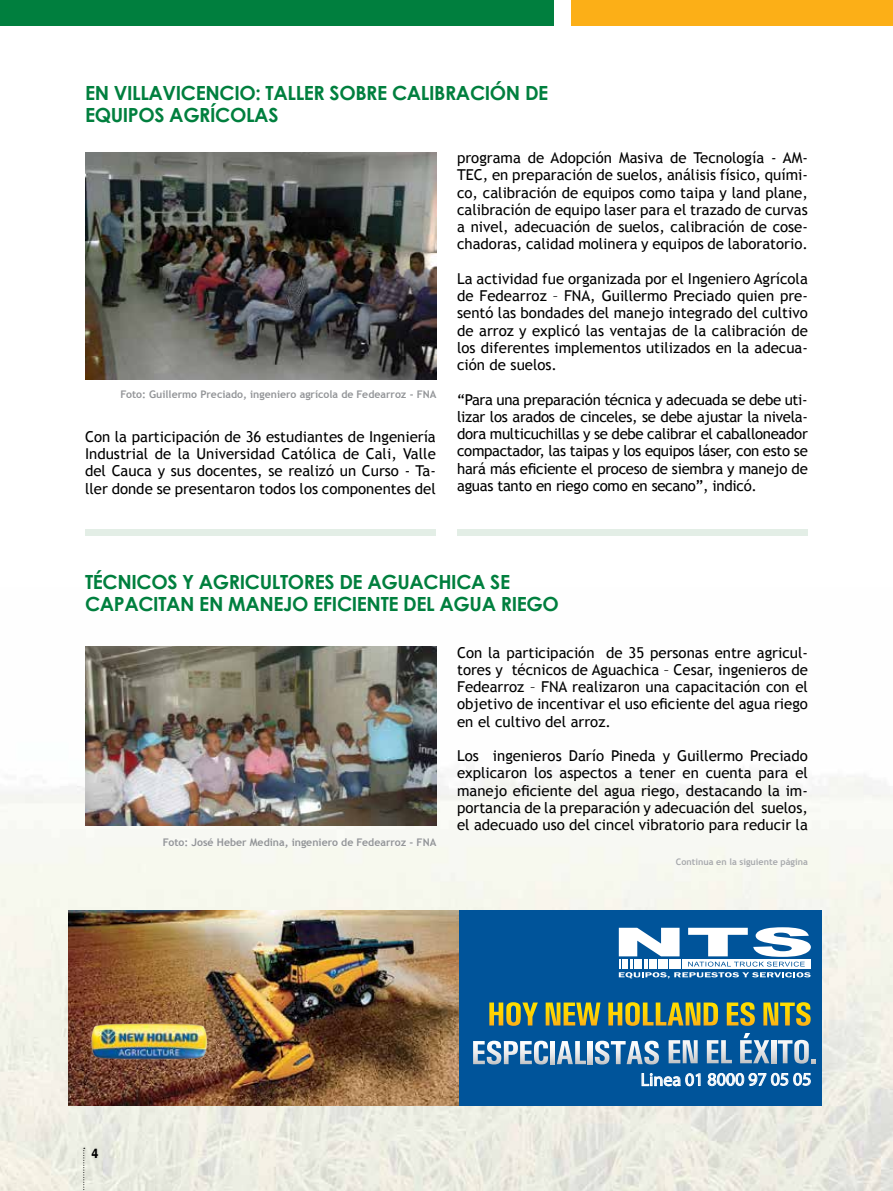
<style>
.page{position:relative;width:893px;height:1191px;background:#fff}
.page>*{position:absolute;margin:0;border:0;box-sizing:border-box;transform-origin:0 0}
.t1{font:700 19.5px "Century Gothic";letter-spacing:-.02em;color:#007f3e}
.t2{font:18px "Myriad Pro";letter-spacing:-.005em;color:#fff}
.t3{font:15px/17.2px "Trebuchet MS";color:#000;text-align:justify}
.t4{font:600 condensed 13.5px "Franklin Gothic";color:#000}
.t5{font:700 10.5px "Trebuchet MS";color:#939598}
.t6{font:700 9px "Trebuchet MS";color:#a7a9ac}
</style>
<div class="page">
<img style="left:0;top:646px;width:893px;height:545px">
<svg style="left:83px;top:1147px;width:2px;height:44px"></svg>
<div style="left:0;top:0;width:554px;height:26px;background:#007f3e"></div>
<div style="left:572px;top:0;width:321px;height:26px;background:#fcaf17"></div>
<img style="left:68px;top:910px;width:392px;height:196px">
<div style="left:460px;top:910px;width:362px;height:196px;background:#00549a"></div>
<svg style="left:473px;top:1040px;width:75px;height:24px"></svg>
<svg style="left:550px;top:1041px;width:5px;height:23px"></svg>
<svg style="left:557px;top:1041px;width:29px;height:23px"></svg>
<svg style="left:588px;top:1041px;width:4px;height:23px"></svg>
<svg style="left:595px;top:1040px;width:64px;height:24px"></svg>
<svg style="left:669px;top:1040px;width:29px;height:23px"></svg>
<svg style="left:707px;top:1040px;width:25px;height:23px"></svg>
<svg style="left:740px;top:1033px;width:29px;height:30px"></svg>
<svg style="left:771px;top:1040px;width:5px;height:23px"></svg>
<svg style="left:778px;top:1039px;width:37px;height:24px"></svg>
<svg style="left:489px;top:1002px;width:49px;height:23px"></svg>
<svg style="left:546px;top:1002px;width:54px;height:23px"></svg>
<svg style="left:608px;top:1002px;width:110px;height:23px"></svg>
<svg style="left:727px;top:1002px;width:28px;height:23px"></svg>
<svg style="left:763px;top:1002px;width:48px;height:23px"></svg>
<img style="left:90px;top:1021px;width:118px;height:39px">
<svg style="left:619px;top:927px;width:192px;height:51px"></svg>
<svg style="left:642px;top:1073px;width:58px;height:14px"></svg>
<svg style="left:708px;top:1073px;width:103px;height:13px"></svg>
<img style="left:85px;top:152px;width:351px;height:227px">
<div style="left:85px;top:529px;width:351px;height:7px;background:#e3eee6"></div>
<div style="left:457px;top:529px;width:351px;height:7px;background:#e3eee6"></div>
<img style="left:85px;top:646px;width:351px;height:179px">
<h1 class="t1" style="left:85px;top:78px;width:54px">EN VILLAVICENCIO</h1>
<h1 class="t1" style="left:255px;top:78px;width:30px">: TALLER</h1>
<h1 class="t1" style="left:330px;top:78px;width:13px">SOBRE</h1>
<h1 class="t1" style="left:392px;top:78px;width:12px">CALIBRACI</h1>
<h1 class="t1" style="left:490px;top:78px;width:47px">ÓN DE</h1>
<h1 class="t1" style="left:85px;top:100px;width:38px">EQUIPOS</h1>
<h1 class="t1" style="left:169px;top:100px;width:13px">AGRÍCOLAS</h1>
<p class="t5" style="left:120px;top:388px;width:317px">Foto: Guillermo Preciado, ingeniero agrícola de Fedearroz - FNA</p>
<p class="t3" style="left:85px;top:428px;width:352px">Con la participación de 36 estudiantes de Ingeniería Industrial de la Universidad Católica de Cali, Valle del Cauca y sus docentes, se realizó un Curso - Ta&shy;ller donde se presentaron todos los componentes del</p>
<p class="t3" style="left:457px;top:149px;width:352px">programa de Adopción Masiva de Tecnología - AM-TEC, en preparación de suelos, análisis físico, quími&shy;co, calibración de equipos como taipa y land plane, calibración de equipo laser para el trazado de curvas a nivel, adecuación de suelos, calibración de cose&shy;chadoras, calidad molinera y equipos de laboratorio.</p>
<p class="t3" style="left:457px;top:270px;width:352px">La actividad fue organizada por el Ingeniero Agrícola de Fedearroz – FNA, Guillermo Preciado quien pre&shy;sentó las bondades del manejo integrado del cultivo de arroz y explicó las ventajas de la calibración de los diferentes implementos utilizados en la adecua&shy;ción de suelos.</p>
<p class="t3" style="left:457px;top:391px;width:352px">“Para una preparación técnica y adecuada se debe uti&shy;lizar los arados de cinceles, se debe ajustar la nivela&shy;dora multicuchillas y se debe calibrar el caballoneador compactador, las taipas y los equipos láser, con esto se hará más eficiente el proceso de siembra y manejo de aguas tanto en riego como en secano”, indicó.</p>
<h1 class="t1" style="left:85px;top:567px;width:31px">TÉCNICOS</h1>
<h1 class="t1" style="left:182px;top:567px;width:29px">Y AGRICULTORES</h1>
<h1 class="t1" style="left:339px;top:567px;width:58px">DE AGUAC</h1>
<h1 class="t1" style="left:438px;top:567px;width:25px">HICA</h1>
<h1 class="t1" style="left:490px;top:567px;width:11px">SE</h1>
<h1 class="t1" style="left:85px;top:589px;width:13px">CAPACITAN</h1>
<h1 class="t1" style="left:199px;top:589px;width:44px">EN MANE</h1>
<h1 class="t1" style="left:283px;top:589px;width:41px">JO EFICIENTE</h1>
<h1 class="t1" style="left:403px;top:589px;width:11px">DEL</h1>
<h1 class="t1" style="left:440px;top:589px;width:15px">AGUA</h1>
<h1 class="t1" style="left:501px;top:589px;width:13px">RIEGO</h1>
<p class="t5" style="left:163px;top:835px;width:275px">Foto: José Heber Medina, ingeniero de Fedearroz - FNA</p>
<p class="t3" style="left:457px;top:643px;width:352px">Con la participación de 35 personas entre agricul&shy;tores y técnicos de Aguachica – Cesar, ingenieros de Fedearroz – FNA realizaron una capacitación con el objetivo de incentivar el uso eficiente del agua riego en el cultivo del arroz.</p>
<p class="t3" style="left:457px;top:747px;width:352px">Los ingenieros Darío Pineda y Guillermo Preciado explicaron los aspectos a tener en cuenta para el manejo eficiente del agua riego, destacando la im&shy;portancia de la preparación y adecuación del suelos, el adecuado uso del cincel vibratorio para reducir la</p>
<p class="t6" style="left:676px;top:856px;width:134px">Continua en la siguiente página</p>
<p class="t4" style="left:91px;top:1144px;width:8px">4</p>
<p class="t2" style="left:641px;top:1068px;width:172px">Linea 01 8000 97 05 05</p>
</div>
